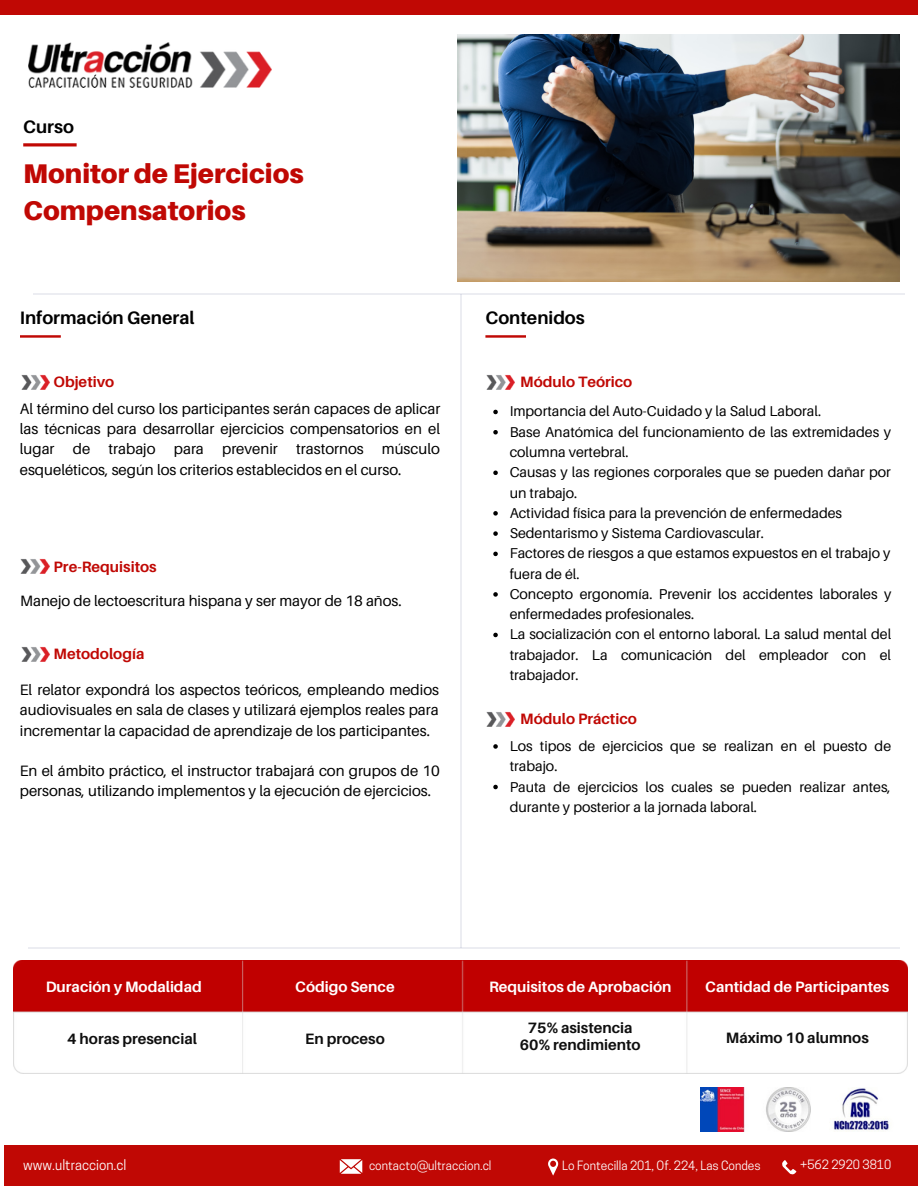
<style>
.page{position:relative;width:918px;height:1186px;background:#fff}
.page>*{position:absolute;margin:0;border:0;box-sizing:border-box;transform-origin:0 0}
.t1{font:900 27px/37.2px "Aileron";color:#c00804}
.t2{font:700 18px "Aileron";color:#000}
.t3{font:15px/20.2px "Aileron";color:#000;text-align:justify}
.t4{font:700 15px "Aileron";color:#fff}
.t5{font:700 15px "Aileron";color:#0f0f0f}
.t6{font:700 15px "Aileron";color:#c00804}
.t7{font:14.25px/20.2px "Aileron";color:#000}
.t8{font:13.5px "Cooper Hewitt";color:#fff}
.t9{font:12px "Cooper Hewitt";color:#fff}
</style>
<div class="page">
<img style="left:457px;top:34px;width:443px;height:247px">
<div style="left:4px;top:1145px;width:914px;height:41px;background:#c00804"></div>
<svg style="left:782px;top:1160px;width:14px;height:14px"></svg>
<svg style="left:340px;top:1159px;width:22px;height:15px"></svg>
<svg style="left:548px;top:1158px;width:10px;height:17px"></svg>
<div style="left:0;top:0;width:918px;height:15px;background:#c00804"></div>
<img style="left:28px;top:43px;width:244px;height:45px">
<svg style="left:23px;top:143px;width:54px;height:3px"></svg>
<hr style="left:34px;top:294px;width:871px;height:1px;background:#38487e">
<hr style="left:28px;top:947px;width:872px;height:1px;background:#38487e">
<hr style="left:460px;top:295px;width:2px;height:653px;background:#38487e">
<svg style="left:20px;top:335px;width:41px;height:3px"></svg>
<svg style="left:485px;top:335px;width:41px;height:3px"></svg>
<img style="left:21px;top:374px;width:28px;height:15px">
<img style="left:14px;top:960px;width:894px;height:113px">
<img style="left:21px;top:646px;width:28px;height:15px">
<img style="left:20px;top:558px;width:29px;height:15px">
<img style="left:486px;top:374px;width:29px;height:15px">
<svg style="left:493px;top:410px;width:5px;height:4px"></svg>
<svg style="left:493px;top:430px;width:5px;height:4px"></svg>
<svg style="left:493px;top:470px;width:5px;height:5px"></svg>
<svg style="left:493px;top:511px;width:5px;height:4px"></svg>
<svg style="left:493px;top:531px;width:5px;height:5px"></svg>
<svg style="left:493px;top:552px;width:5px;height:4px"></svg>
<svg style="left:493px;top:592px;width:5px;height:5px"></svg>
<svg style="left:493px;top:633px;width:5px;height:4px"></svg>
<img style="left:486px;top:711px;width:29px;height:15px">
<svg style="left:493px;top:744px;width:5px;height:5px"></svg>
<svg style="left:493px;top:785px;width:5px;height:4px"></svg>
<img style="left:701px;top:1087px;width:188px;height:44px">
<p class="t2" style="left:23px;top:116px;width:52px">Curso</p>
<p class="t1" style="left:23px;top:155px;width:282px">Monitor de Ejercicios<br>Compensatorios</p>
<p class="t2" style="left:20px;top:306px;width:176px">Información General</p>
<p class="t2" style="left:485px;top:306px;width:101px">Contenidos</p>
<p class="t6" style="left:54px;top:373px;width:62px">Objetivo</p>
<p class="t3" style="left:20px;top:398px;width:422px">Al término del curso los participantes serán capaces de aplicar las técnicas para desarrollar ejercicios compensatorios en el lugar de trabajo para prevenir trastornos músculo esqueléticos, según los criterios establecidos en el curso.</p>
<p class="t6" style="left:54px;top:557px;width:105px">Pre-Requisitos</p>
<p class="t3" style="left:20px;top:590px;width:383px">Manejo de lectoescritura hispana y ser mayor de 18 años.</p>
<p class="t6" style="left:54px;top:644px;width:92px">Metodología</p>
<p class="t3" style="left:20px;top:679px;width:421px">El relator expondrá los aspectos teóricos, empleando medios audiovisuales en sala de clases y utilizará ejemplos reales para incrementar la capacidad de aprendizaje de los participantes.</p>
<p class="t3" style="left:20px;top:760px;width:421px">En el ámbito práctico, el instructor trabajará con grupos de 10 personas, utilizando implementos y la ejecución de ejercicios.</p>
<p class="t6" style="left:520px;top:373px;width:114px">Módulo Teórico</p>
<p class="t7" style="left:510px;top:401px;width:313px">Importancia del Auto-Cuidado y la Salud Laboral.</p>
<p class="t7" style="left:510px;top:421px;width:383px">Base Anatómica del funcionamiento de las extremidades y columna vertebral.</p>
<p class="t7" style="left:510px;top:462px;width:383px">Causas y las regiones corporales que se pueden dañar por un trabajo.</p>
<p class="t7" style="left:510px;top:502px;width:334px">Actividad física para la prevención de enfermedades</p>
<p class="t7" style="left:510px;top:523px;width:256px">Sedentarismo y Sistema Cardiovascular.</p>
<p class="t7" style="left:510px;top:543px;width:382px">Factores de riesgos a que estamos expuestos en el trabajo y fuera de él.</p>
<p class="t7" style="left:510px;top:583px;width:383px">Concepto ergonomía. Prevenir los accidentes laborales y enfermedades profesionales.</p>
<p class="t7" style="left:510px;top:624px;width:383px;text-align:justify">La socialización con el entorno laboral. La salud mental del trabajador. La comunicación del empleador con el trabajador.</p>
<p class="t6" style="left:520px;top:709px;width:118px">Módulo Práctico</p>
<p class="t7" style="left:510px;top:735px;width:383px">Los tipos de ejercicios que se realizan en el puesto de trabajo.</p>
<p class="t7" style="left:510px;top:776px;width:383px">Pauta de ejercicios los cuales se pueden realizar antes, durante y posterior a la jornada laboral.</p>
<p class="t4" style="left:46px;top:977px;width:158px">Duración y Modalidad</p>
<p class="t5" style="left:67px;top:1029px;width:131px">4 horas presencial</p>
<p class="t4" style="left:295px;top:977px;width:101px">Código Sence</p>
<p class="t4" style="left:489px;top:977px;width:184px">Requisitos de Aprobación</p>
<p class="t4" style="left:705px;top:977px;width:186px">Cantidad de Participantes</p>
<p class="t5" style="left:305px;top:1029px;width:81px">En proceso</p>
<p class="t5" style="left:528px;top:1018px;width:106px">75% asistencia</p>
<p class="t5" style="left:520px;top:1036px;width:122px">60% rendimiento</p>
<p class="t5" style="left:726px;top:1028px;width:144px">Máximo 10 alumnos</p>
<p class="t8" style="left:23px;top:1159px;width:105px">www.ultraccion.cl</p>
<p class="t9" style="left:369px;top:1161px;width:124px">contacto@ultraccion.cl</p>
<p class="t9" style="left:562px;top:1161px;width:200px">Lo Fontecilla 201, Of. 224, Las Condes</p>
<p class="t9" style="left:800px;top:1160px;width:93px">+562 2920 3810</p>
</div>
